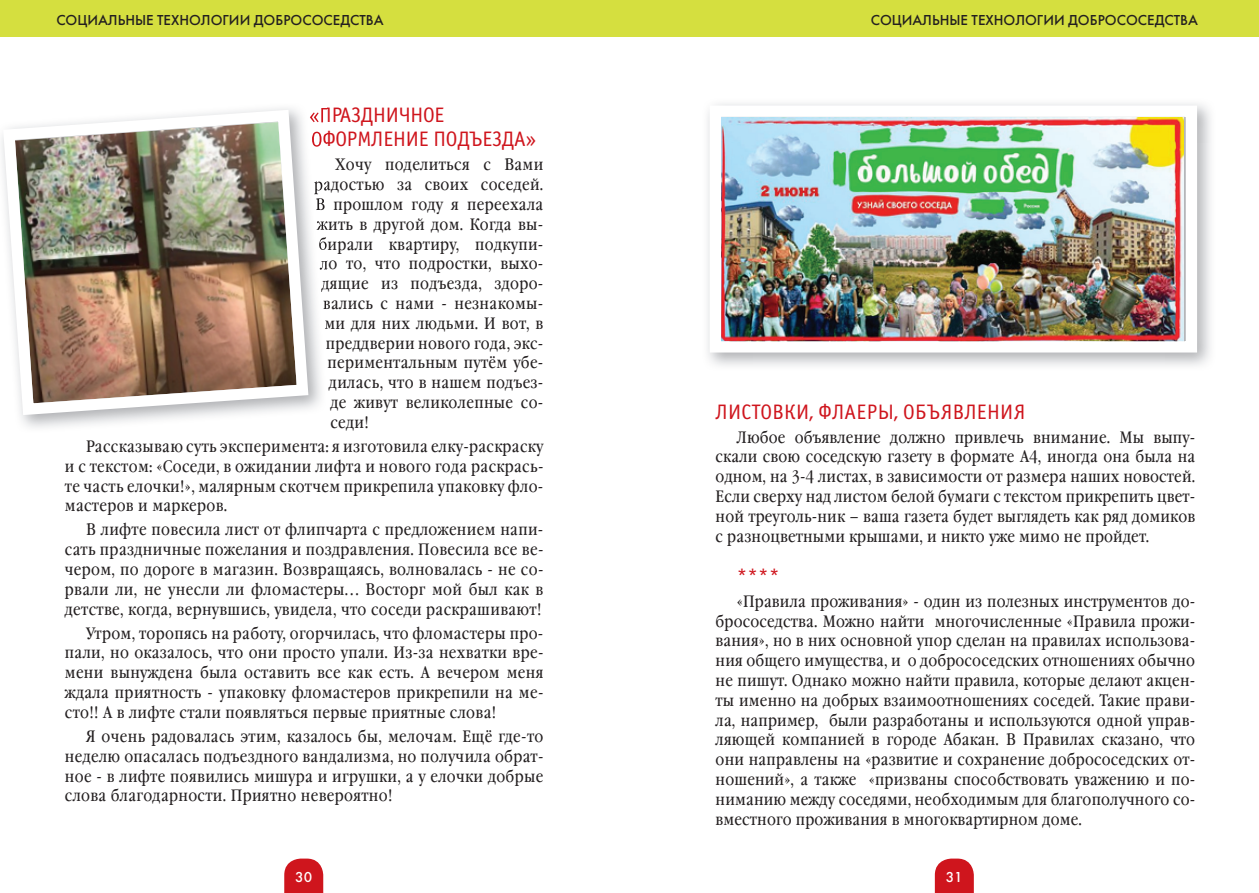
<style>
.page{position:relative;width:1259px;height:893px;background:#fff}
.page>*{position:absolute;margin:0;border:0;box-sizing:border-box;transform-origin:0 0}
.t1{font:21px/24px "Officina Sans C";letter-spacing:-.01em;color:#cf151d}
.t2{font:21px "Officina Sans C";letter-spacing:.01em;color:#cf151d}
.t3{font:16.5px/19.8px "Garamond Book Narrow C";letter-spacing:.02em;color:#231f20;text-align:justify}
.t4{font:15px "Futura Medium C";color:#231f20}
.t5{font:15px "Futura Medium C";color:#fff}
</style>
<div class="page">
<div style="left:0;top:0;width:1259px;height:37px;background:#d5df3f"></div>
<svg style="left:284px;top:859px;width:39px;height:34px"></svg>
<img style="left:314px;top:108px;width:12px;height:15px">
<img style="left:314px;top:131px;width:12px;height:16px">
<img style="left:314px;top:181px;width:12px;height:13px">
<img style="left:316px;top:198px;width:9px;height:13px">
<img style="left:317px;top:221px;width:9px;height:9px">
<img style="left:319px;top:237px;width:7px;height:13px">
<svg style="left:320px;top:261px;width:6px;height:9px"></svg>
<svg style="left:321px;top:280px;width:5px;height:12px"></svg>
<svg style="left:323px;top:300px;width:3px;height:9px"></svg>
<img style="left:0;top:105px;width:314px;height:316px">
<svg style="left:935px;top:859px;width:39px;height:34px"></svg>
<img style="left:704px;top:100px;width:498px;height:258px">
<p class="t4" style="left:56px;top:12px;width:329px">СОЦИАЛЬНЫЕ ТЕХНОЛОГИИ ДОБРОСОСЕДСТВА</p>
<p class="t1" style="left:309px;top:104px;width:228px">«ПРАЗДНИЧНОЕ<br>ОФОРМЛЕНИЕ ПОДЪЕЗДА»</p>
<p class="t3" style="left:335px;top:155px;width:210px">Хочу поделиться с Вами</p>
<p class="t3" style="left:314px;top:175px;width:231px">радостью за своих соседей.</p>
<p class="t3" style="left:315px;top:195px;width:229px">В прошлом году я переехала</p>
<p class="t3" style="left:317px;top:215px;width:228px">жить в другой дом. Когда вы-</p>
<p class="t3" style="left:318px;top:235px;width:226px">бирали квартиру, подкупи-</p>
<p class="t3" style="left:320px;top:254px;width:225px">ло то, что подростки, выхо-</p>
<p class="t3" style="left:321px;top:274px;width:223px">дящие из подъезда, здоро-</p>
<p class="t3" style="left:323px;top:294px;width:222px">вались с нами - незнакомы-</p>
<p class="t3" style="left:324px;top:314px;width:220px">ми для них людьми. И вот, в</p>
<p class="t3" style="left:326px;top:334px;width:219px">преддверии нового года, экс-</p>
<p class="t3" style="left:327px;top:353px;width:217px">периментальным путём убе-</p>
<p class="t3" style="left:329px;top:373px;width:216px">дилась, что в нашем подъез-</p>
<p class="t3" style="left:330px;top:393px;width:214px">де живут великолепные со-</p>
<p class="t3" style="left:330px;top:413px;width:40px">седи!</p>
<p class="t3" style="left:65px;top:437px;width:480px;text-indent:21px">Рассказываю суть эксперимента: я изготовила елку-раскраску и с текстом: «Соседи, в ожидании лифта и нового года раскрась&shy;те часть елочки!», малярным скотчем прикрепила упаковку фло&shy;мастеров и маркеров.</p>
<p class="t3" style="left:65px;top:520px;width:480px;text-indent:21px">В лифте повесила лист от флипчарта с предложением напи&shy;сать праздничные пожелания и поздравления. Повесила все ве&shy;чером, по дороге в магазин. Возвращаясь, волновалась - не со&shy;рвали ли, не унесли ли фломастеры... Восторг мой был как в детстве, когда, вернувшись, увидела, что соседи раскрашивают!</p>
<p class="t3" style="left:65px;top:624px;width:480px;text-indent:21px">Утром, торопясь на работу, огорчилась, что фломастеры про&shy;пали, но оказалось, что они просто упали. Из-за нехватки вре&shy;мени вынуждена была оставить все как есть. А вечером меня ждала приятность - упаковку фломастеров прикрепили на ме&shy;сто!! А в лифте стали появляться первые приятные слова!</p>
<p class="t3" style="left:65px;top:727px;width:480px;text-indent:21px">Я очень радовалась этим, казалось бы, мелочам. Ещё где-то неделю опасалась подъездного вандализма, но получила обрат&shy;ное - в лифте появились мишура и игрушки, а у елочки добрые слова благодарности. Приятно невероятно!</p>
<p class="t5" style="left:295px;top:868px;width:19px">30</p>
<p class="t4" style="left:870px;top:12px;width:329px">СОЦИАЛЬНЫЕ ТЕХНОЛОГИИ ДОБРОСОСЕДСТВА</p>
<p class="t2" style="left:715px;top:400px;width:311px">ЛИСТОВКИ, ФЛАЕРЫ, ОБЪЯВЛЕНИЯ</p>
<p class="t3" style="left:715px;top:428px;width:481px;text-indent:21px">Любое объявление должно привлечь внимание. Мы выпу&shy;скали свою соседскую газету в формате А4, иногда она была на одном, на 3-4 листах, в зависимости от размера наших новостей.<br>Если сверху над листом белой бумаги с текстом прикрепить цвет&shy;ной треуголь-ник – ваша газета будет выглядеть как ряд домиков с разноцветными крышами, и никто уже мимо не пройдет.</p>
<p class="t1" style="left:737px;top:564px;width:44px">****</p>
<p class="t3" style="left:715px;top:592px;width:481px;text-indent:21px">«Правила проживания» - один из полезных инструментов до&shy;брососедства. Можно найти многочисленные «Правила прожи&shy;вания», но в них основной упор сделан на правилах использова&shy;ния общего имущества, и о добрососедских отношениях обычно не пишут. Однако можно найти правила, которые делают акцен&shy;ты именно на добрых взаимоотношениях соседей. Такие прави&shy;ла, например, были разработаны и используются одной управ&shy;ляющей компанией в городе Абакан. В Правилах сказано, что они направлены на «развитие и сохранение добрососедских от&shy;ношений», а также «призваны способствовать уважению и по&shy;ниманию между соседями, необходимым для благополучного со&shy;вместного проживания в многоквартирном доме.</p>
<p class="t5" style="left:945px;top:868px;width:19px">31</p>
</div>
